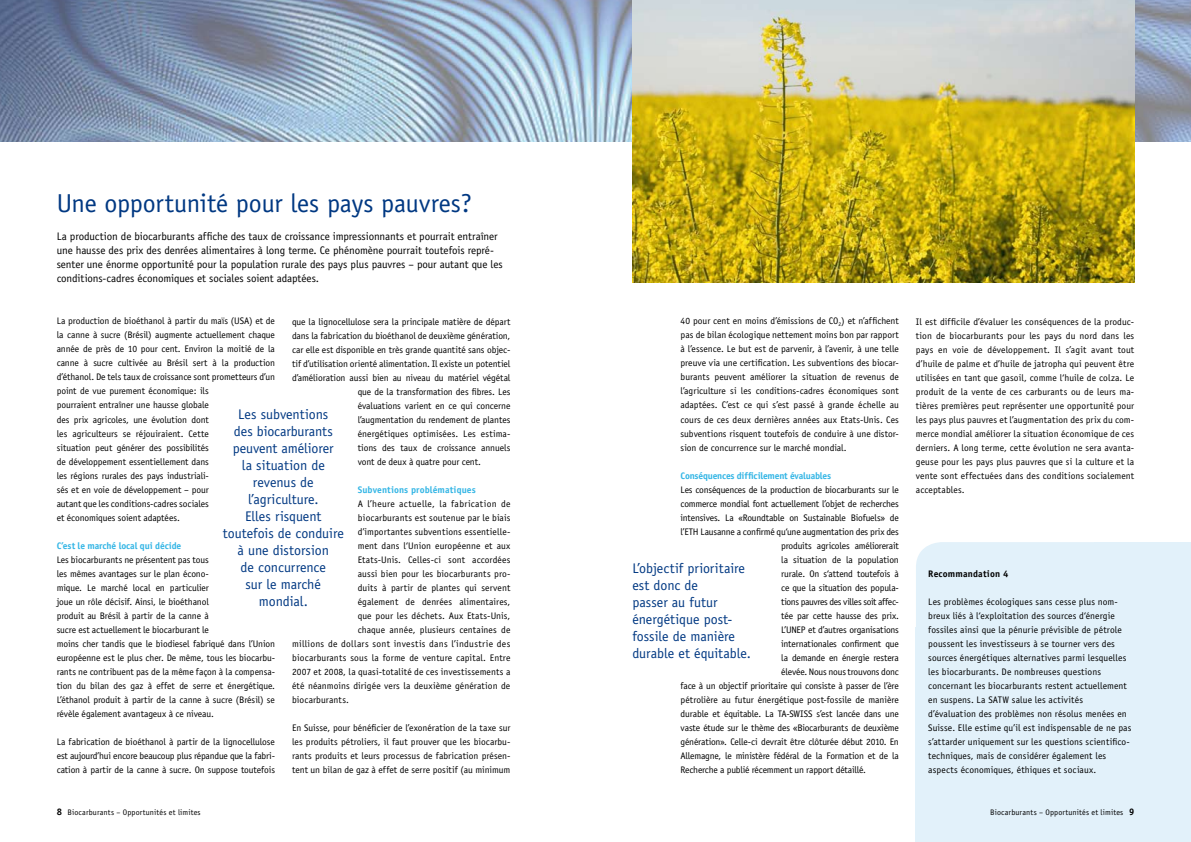
<style>
.page{position:relative;width:1191px;height:842px;background:#fff}
.page>*{position:absolute;margin:0;border:0;box-sizing:border-box;transform-origin:0 0}
.t1{font:26px "Officina Sans";letter-spacing:-.005em;color:#003882}
.t2{font:14px/17px "Officina Sans";letter-spacing:-.005em;color:#003882;text-align:center}
.t3{font:11px/14px "Officina Sans";letter-spacing:-.01em;color:#000}
.t4{font:9.5px/14px "Officina Sans";letter-spacing:-.005em;color:#000;text-align:justify}
.t5{font:9.5px "Officina Sans";letter-spacing:.03em;color:#000}
.t6{font:700 9.5px "Officina Sans";letter-spacing:-.01em;color:#32b5e5}
.t7{font:9.5px "Officina Sans";letter-spacing:-.04em;color:#000}
.t8{font:9.5px "Officina Sans";letter-spacing:-.025em;color:#000}
.t9{font:700 9.5px "Officina Sans";letter-spacing:.01em;color:#32b5e5}
.t10{font:700 9.5px "Officina Sans";letter-spacing:.02em;color:#000}
.t11{font:8px "Officina Sans";letter-spacing:.015em;color:#000}
.s1{font-weight:700;font-size:9.5px}
</style>
<div class="page">
<img style="left:0;top:0;width:595px;height:142px">
<svg style="left:595px;top:0;width:596px;height:142px;background:#98a9be"></svg>
<img style="left:632px;top:0;width:502px;height:282px">
<div style="left:916px;top:628px;width:275px;height:214px;background:#e2f1fa"></div>
<div style="left:1094px;top:542px;width:97px;height:231px;background:#e2f1fa"></div>
<div style="left:916px;top:542px;width:218px;height:255px;background:#e2f1fa;border-radius:26px"></div>
<h1 class="t1" style="left:57px;top:188px;width:417px">Une opportunité pour les pays pauvres?</h1>
<p class="t3" style="left:57px;top:230px;width:447px">La production de biocarburants affiche des taux de croissance impressionnants et pourrait entraîner une hausse des prix des denrées alimentaires à long terme. Ce phénomène pourrait toutefois repré&shy;senter une énorme opportunité pour la population rurale des pays plus pauvres – pour autant que les conditions-cadres économiques et sociales soient adaptées.</p>
<p class="t4" style="left:57px;top:314px;width:220px;text-align:left">La production de bioéthanol à partir du maïs (USA) et de la canne à sucre (Brésil) augmente actuellement chaque année de près de 10 pour cent. Environ la moitié de la canne à sucre cultivée au Brésil sert à la production d’éthanol. De tels taux de croissance sont prometteurs d’un point de vue purement économique: ils<br>pourraient entraîner une hausse globale<br>des prix agricoles, une évolution dont<br>les agriculteurs se réjouiraient. Cette<br>situation peut générer des possibilités<br>de développement essentiellement dans<br>les régions rurales des pays industriali-<br>sés et en voie de développement – pour<br>autant que les conditions-cadres sociales<br>et économiques soient adaptées.</p>
<p class="t6" style="left:57px;top:539px;width:126px">C’est le marché local qui décide</p>
<p class="t4" style="left:57px;top:552px;width:220px;text-align:left">Les biocarburants ne présentent pas tous<br>les mêmes avantages sur le plan écono-<br>mique. Le marché local en particulier<br>joue un rôle décisif. Ainsi, le bioéthanol<br>produit au Brésil à partir de la canne à<br>sucre est actuellement le biocarburant le<br>moins cher tandis que le biodiesel fabriqué dans l’Union européenne est le plus cher. De même, tous les biocarbu&shy;rants ne contribuent pas de la même façon à la compensa&shy;tion du bilan des gaz à effet de serre et énergétique.<br>L’éthanol produit à partir de la canne à sucre (Brésil) se révèle également avantageux à ce niveau.</p>
<p class="t4" style="left:57px;top:734px;width:220px">La fabrication de bioéthanol à partir de la lignocellulose est aujourd’hui encore beaucoup plus répandue que la fabri&shy;cation à partir de la canne à sucre. On suppose toutefois</p>
<p class="t4" style="left:292px;top:314px;width:220px">que la lignocellulose sera la principale matière de départ</p>
<p class="t4" style="left:292px;top:328px;width:220px">dans la fabrication du bioéthanol de deuxième génération,</p>
<p class="t4" style="left:292px;top:342px;width:220px">car elle est disponible en très grande quantité sans objec-</p>
<p class="t4" style="left:292px;top:356px;width:220px">tif d’utilisation orienté alimentation. Il existe un potentiel</p>
<p class="t4" style="left:292px;top:370px;width:220px">d’amélioration aussi bien au niveau du matériel végétal</p>
<p class="t4" style="left:358px;top:384px;width:154px">que de la transformation des fibres. Les</p>
<p class="t4" style="left:358px;top:398px;width:154px">évaluations varient en ce qui concerne</p>
<p class="t4" style="left:358px;top:412px;width:154px">l’augmentation du rendement de plantes</p>
<p class="t4" style="left:358px;top:426px;width:154px">énergétiques optimisées. Les estima-</p>
<p class="t4" style="left:358px;top:440px;width:154px">tions des taux de croissance annuels</p>
<p class="t4" style="left:358px;top:454px;width:125px">vont de deux à quatre pour cent.</p>
<p class="t9" style="left:358px;top:483px;width:119px">Subventions problématiques</p>
<p class="t5" style="left:358px;top:498px;width:154px">A l’heure actuelle, la fabrication de</p>
<p class="t4" style="left:358px;top:510px;width:154px">biocarburants est soutenue par le biais</p>
<p class="t4" style="left:358px;top:524px;width:154px">d’importantes subventions essentielle-</p>
<p class="t4" style="left:358px;top:538px;width:154px">ment dans l‘Union européenne et aux</p>
<p class="t4" style="left:358px;top:552px;width:154px">Etats-Unis. Celles-ci sont accordées</p>
<p class="t4" style="left:358px;top:566px;width:154px">aussi bien pour les biocarburants pro-</p>
<p class="t4" style="left:358px;top:580px;width:154px">duits à partir de plantes qui servent</p>
<p class="t4" style="left:358px;top:594px;width:154px">également de denrées alimentaires,</p>
<p class="t4" style="left:358px;top:608px;width:154px">que pour les déchets. Aux Etats-Unis,</p>
<p class="t4" style="left:358px;top:622px;width:154px">chaque année, plusieurs centaines de</p>
<p class="t5" style="left:292px;top:638px;width:220px">millions de dollars sont investis dans l’industrie des</p>
<p class="t4" style="left:292px;top:650px;width:220px">biocarburants sous la forme de venture capital. Entre</p>
<p class="t4" style="left:292px;top:664px;width:220px">2007 et 2008, la quasi-totalité de ces investissements a</p>
<p class="t4" style="left:292px;top:678px;width:220px">été néanmoins dirigée vers la deuxième génération de</p>
<p class="t4" style="left:292px;top:692px;width:58px">biocarburants.</p>
<p class="t4" style="left:292px;top:720px;width:220px">En Suisse, pour bénéficier de l’exonération de la taxe sur les produits pétroliers, il faut prouver que les biocarbu&shy;rants produits et leurs processus de fabrication présen&shy;tent un bilan de gaz à effet de serre positif (au minimum</p>
<h2 class="t2" style="left:223px;top:406px;width:123px">Les subventions<br>des biocarburants peuvent améliorer<br>la situation de revenus de l’agriculture.<br>Elles risquent toutefois de conduire à une distorsion<br>de concurrence<br>sur le marché mondial.</h2>
<p class="t11" style="left:57px;top:807px;width:146px"><span class="s1">8</span> Biocarburants – Opportunités et limites</p>
<p class="t4" style="left:680px;top:314px;width:220px">40 pour cent en moins d’émissions de CO<sub>2</sub>) et n’affichent pas de bilan écologique nettement moins bon par rapport à l’essence. Le but est de parvenir, à l’avenir, à une telle preuve via une certification. Les subventions des biocar&shy;burants peuvent améliorer la situation de revenus de l’agriculture si les conditions-cadres économiques sont adaptées. C’est ce qui s’est passé à grande échelle au cours de ces deux dernières années aux Etats-Unis. Ces subventions risquent toutefois de conduire à une distor&shy;sion de concurrence sur le marché mondial.</p>
<p class="t6" style="left:680px;top:469px;width:152px">Conséquences difficilement évaluables</p>
<p class="t4" style="left:680px;top:482px;width:220px">Les conséquences de la production de biocarburants sur le</p>
<p class="t4" style="left:680px;top:496px;width:220px">commerce mondial font actuellement l’objet de recherches</p>
<p class="t4" style="left:680px;top:510px;width:220px">intensives. La «Roundtable on Sustainable Biofuels» de</p>
<p class="t4" style="left:680px;top:524px;width:220px">l’ETH Lausanne a confirmé qu‘une augmentation des prix des</p>
<p class="t4" style="left:781px;top:538px;width:119px">produits agricoles améliorerait</p>
<p class="t4" style="left:781px;top:552px;width:119px">la situation de la population</p>
<p class="t4" style="left:781px;top:566px;width:119px">rurale. On s‘attend toutefois à</p>
<p class="t4" style="left:781px;top:580px;width:119px">ce que la situation des popula-</p>
<p class="t7" style="left:781px;top:596px;width:119px">tions pauvres des villes soit affec-</p>
<p class="t4" style="left:781px;top:608px;width:119px">tée par cette hausse des prix.</p>
<p class="t8" style="left:781px;top:624px;width:119px">L’UNEP et d’autres organisations</p>
<p class="t4" style="left:781px;top:636px;width:119px">internationales confirment que</p>
<p class="t4" style="left:781px;top:650px;width:119px">la demande en énergie restera</p>
<p class="t4" style="left:781px;top:664px;width:119px">élevée. Nous nous trouvons donc</p>
<p class="t4" style="left:680px;top:678px;width:220px">face à un objectif prioritaire qui consiste à passer de l’ère</p>
<p class="t4" style="left:680px;top:692px;width:220px">pétrolière au futur énergétique post-fossile de manière</p>
<p class="t4" style="left:680px;top:706px;width:220px">durable et équitable. La TA-SWISS s’est lancée dans une</p>
<p class="t4" style="left:680px;top:720px;width:220px">vaste étude sur le thème des «Biocarburants de deuxième</p>
<p class="t4" style="left:680px;top:734px;width:220px">génération». Celle-ci devrait être clôturée début 2010. En</p>
<p class="t4" style="left:680px;top:748px;width:220px">Allemagne, le ministère fédéral de la Formation et de la</p>
<p class="t4" style="left:680px;top:762px;width:187px">Recherche a publié récemment un rapport détaillé.</p>
<h2 class="t2" style="left:632px;top:560px;width:120px;text-align:left">L’objectif prioritaire est donc de<br>passer au futur énergétique post&shy;fossile de manière durable et équitable.</h2>
<p class="t4" style="left:916px;top:314px;width:220px">Il est difficile d’évaluer les conséquences de la produc&shy;tion de biocarburants pour les pays du nord dans les pays en voie de développement. Il s’agit avant tout d’huile de palme et d’huile de jatropha qui peuvent être utilisées en tant que gasoil, comme l‘huile de colza. Le produit de la vente de ces carburants ou de leurs ma&shy;tières premières peut représenter une opportunité pour les pays plus pauvres et l’augmentation des prix du com&shy;merce mondial améliorer la situation économique de ces derniers. A long terme, cette évolution ne sera avanta&shy;geuse pour les pays plus pauvres que si la culture et la vente sont effectuées dans des conditions socialement acceptables.</p>
<p class="t10" style="left:928px;top:567px;width:82px">Recommandation 4</p>
<p class="t4" style="left:928px;top:594px;width:205px;text-align:left">Les problèmes écologiques sans cesse plus nom&shy;breux liés à l‘exploitation des sources d‘énergie fossiles ainsi que la pénurie prévisible de pétrole poussent les investisseurs à se tourner vers des sources énergétiques alternatives parmi lesquelles les biocarburants. De nombreuses questions concernant les biocarburants restent actuellement en suspens. La SATW salue les activités d’évaluation des problèmes non résolus menées en Suisse. Elle estime qu’il est indispensable de ne pas s’attarder uniquement sur les questions scientifico&shy;techniques, mais de considérer également les aspects économiques, éthiques et sociaux.</p>
<p class="t11" style="left:990px;top:807px;width:145px">Biocarburants – Opportunités et limites <span class="s1">9</span></p>
</div>
